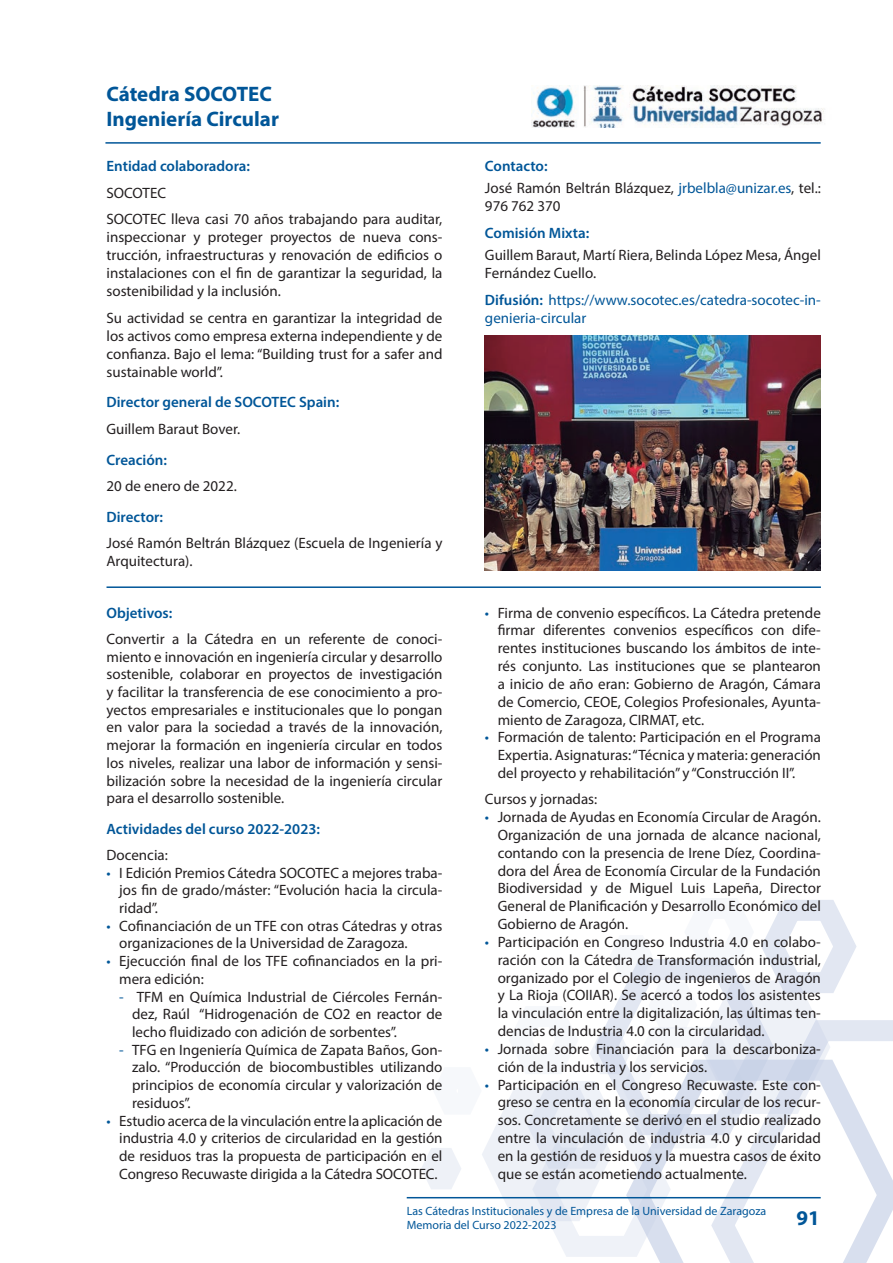
<style>
.page{position:relative;width:893px;height:1263px;background:#fff}
.page>*{position:absolute;margin:0;border:0;box-sizing:border-box;transform-origin:0 0}
.Titulo_catedra{font:700 21px/25.2px "Myriad Pro";color:#015698}
.Parrafos{font:15px/17.9px "Myriad Pro";color:#231f20;text-align:justify}
.Título_3{font:600 15px "Myriad Pro";color:#015698}
.Parrafo_estilo_anidado{font:15px/18px "Myriad Pro";color:#015698}
.t1{font:12px/14.4px "Myriad Pro";color:#015698}
.s1{color:#015698}
.s2{font-weight:600}
</style>
<div class="page">
<svg style="left:421px;top:900px;width:472px;height:363px"></svg>
<hr style="left:407px;top:1197px;width:414px;height:1px;background:#015698">
<hr style="left:105px;top:142px;width:716px;height:2px;background:#015698">
<hr style="left:107px;top:586px;width:714px;height:2px;background:#015698">
<img style="left:485px;top:336px;width:336px;height:234px">
<img style="left:531px;top:85px;width:293px;height:43px">
<p class="Titulo_catedra" style="left:107px;top:80px;width:174px">Cátedra SOCOTEC<br>Ingeniería Circular</p>
<p class="Título_3" style="left:107px;top:156px;width:145px">Entidad colaboradora:</p>
<p class="Parrafos" style="left:107px;top:183px;width:61px">SOCOTEC</p>
<p class="Parrafos" style="left:107px;top:210px;width:337px">SOCOTEC lleva casi 70 años trabajando para auditar, inspeccionar y proteger proyectos de nueva cons&shy;trucción, infraestructuras y renovación de edificios o instalaciones con el fin de garantizar la seguridad, la sostenibilidad y la inclusión.</p>
<p class="Parrafos" style="left:107px;top:308px;width:337px">Su actividad se centra en garantizar la integridad de los activos como empresa externa independiente y de confianza. Bajo el lema: “Building trust for a safer and sustainable world”.</p>
<p class="Título_3" style="left:107px;top:393px;width:234px">Director general de SOCOTEC Spain:</p>
<p class="Parrafos" style="left:107px;top:420px;width:134px">Guillem Baraut Bover.</p>
<p class="Título_3" style="left:107px;top:450px;width:62px">Creación:</p>
<p class="Parrafos" style="left:107px;top:477px;width:130px">20 de enero de 2022.</p>
<p class="Título_3" style="left:107px;top:507px;width:58px">Director:</p>
<p class="Parrafos" style="left:107px;top:534px;width:337px">José Ramón Beltrán Blázquez (Escuela de Ingeniería y<br>Arquitectura).</p>
<p class="Título_3" style="left:107px;top:603px;width:67px">Objetivos:</p>
<p class="Parrafos" style="left:107px;top:630px;width:337px">Convertir a la Cátedra en un referente de conoci&shy;miento e innovación en ingeniería circular y desarrollo sostenible, colaborar en proyectos de investigación y facilitar la transferencia de ese conocimiento a pro&shy;yectos empresariales e institucionales que lo pongan en valor para la sociedad a través de la innovación, mejorar la formación en ingeniería circular en todos los niveles, realizar una labor de información y sensi&shy;bilización sobre la necesidad de la ingeniería circular para el desarrollo sostenible.</p>
<p class="Título_3" style="left:107px;top:819px;width:215px">Actividades del curso 2022-2023:</p>
<p class="Parrafos" style="left:107px;top:846px;width:63px">Docencia:</p>
<p class="Parrafos" style="left:119px;top:863px;width:325px;text-indent:-13px"><span class="s1">•</span> I Edición Premios Cátedra SOCOTEC a mejores traba&shy;jos fin de grado/máster: “Evolución hacia la circula&shy;ridad”.</p>
<p class="Parrafos" style="left:119px;top:916px;width:325px;text-indent:-13px"><span class="s1">•</span> Cofinanciación de un TFE con otras Cátedras y otras organizaciones de la Universidad de Zaragoza.</p>
<p class="Parrafos" style="left:119px;top:952px;width:325px;text-indent:-13px"><span class="s1">•</span> Ejecucción final de los TFE cofinanciados en la pri&shy;mera edición:</p>
<p class="Parrafos" style="left:132px;top:987px;width:312px;text-indent:-13px"><span class="s1">-</span> TFM en Química Industrial de Ciércoles Fernán&shy;dez, Raúl “Hidrogenación de CO2 en reactor de lecho fluidizado con adición de sorbentes”.</p>
<p class="Parrafos" style="left:132px;top:1040px;width:312px;text-indent:-13px"><span class="s1">-</span> TFG en Ingeniería Química de Zapata Baños, Gon&shy;zalo. “Producción de biocombustibles utilizando principios de economía circular y valorización de residuos”.</p>
<p class="Parrafos" style="left:119px;top:1111px;width:325px;text-indent:-13px"><span class="s1">•</span> Estudio acerca de la vinculación entre la aplicación de industria 4.0 y criterios de circularidad en la gestión de residuos tras la propuesta de participación en el Congreso Recuwaste dirigida a la Cátedra SOCOTEC.</p>
<p class="Título_3" style="left:485px;top:156px;width:64px">Contacto:</p>
<p class="Parrafos" style="left:485px;top:179px;width:337px">José Ramón Beltrán Blázquez, <span class="s1">jrbelbla@unizar.es</span>, tel.:<br>976 762 370</p>
<p class="Título_3" style="left:485px;top:223px;width:106px">Comisión Mixta:</p>
<p class="Parrafos" style="left:485px;top:246px;width:337px">Guillem Baraut, Martí Riera, Belinda López Mesa, Ángel<br>Fernández Cuello.</p>
<p class="Parrafo_estilo_anidado" style="left:485px;top:290px;width:337px"><span class="s2">Difusión:</span> https://www.socotec.es/catedra-socotec-in&shy;genieria-circular</p>
<p class="Parrafos" style="left:498px;top:603px;width:325px;text-indent:-13px"><span class="s1">•</span> Firma de convenio específicos. La Cátedra pretende firmar diferentes convenios específicos con dife&shy;rentes instituciones buscando los ámbitos de inte&shy;rés conjunto. Las instituciones que se plantearon a inicio de año eran: Gobierno de Aragón, Cámara de Comercio, CEOE, Colegios Profesionales, Ayunta&shy;miento de Zaragoza, CIRMAT, etc.</p>
<p class="Parrafos" style="left:498px;top:728px;width:325px;text-indent:-13px"><span class="s1">•</span> Formación de talento: Participación en el Programa Expertia. Asignaturas: “Técnica y materia: generación del proyecto y rehabilitación” y “Construcción II”.</p>
<p class="Parrafos" style="left:485px;top:790px;width:114px">Cursos y jornadas:</p>
<p class="Parrafos" style="left:498px;top:808px;width:325px;text-indent:-13px"><span class="s1">•</span> Jornada de Ayudas en Economía Circular de Aragón.<br>Organización de una jornada de alcance nacional, contando con la presencia de Irene Díez, Coordina&shy;dora del Área de Economía Circular de la Fundación Biodiversidad y de Miguel Luis Lapeña, Director General de Planificación y Desarrollo Económico del Gobierno de Aragón.</p>
<p class="Parrafos" style="left:498px;top:933px;width:325px;text-indent:-13px"><span class="s1">•</span> Participación en Congreso Industria 4.0 en colabo&shy;ración con la Cátedra de Transformación industrial, organizado por el Colegio de ingenieros de Aragón y La Rioja (COIIAR). Se acercó a todos los asistentes la vinculación entre la digitalización, las últimas ten&shy;dencias de Industria 4.0 con la circularidad.</p>
<p class="Parrafos" style="left:498px;top:1040px;width:325px;text-indent:-13px"><span class="s1">•</span> Jornada sobre Financiación para la descarboniza&shy;ción de la industria y los servicios.</p>
<p class="Parrafos" style="left:498px;top:1075px;width:325px;text-indent:-13px"><span class="s1">•</span> Participación en el Congreso Recuwaste. Este con&shy;greso se centra en la economía circular de los recur&shy;sos. Concretamente se derivó en el studio realizado entre la vinculación de industria 4.0 y circularidad en la gestión de residuos y la muestra casos de éxito que se están acometiendo actualmente.</p>
<p class="t1" style="left:407px;top:1203px;width:361px">Las Cátedras Institucionales y de Empresa de la Universidad de Zaragoza<br>Memoria del Curso 2022-2023</p>
<h1 class="Titulo_catedra" style="left:796px;top:1204px;width:25px">91</h1>
</div>
